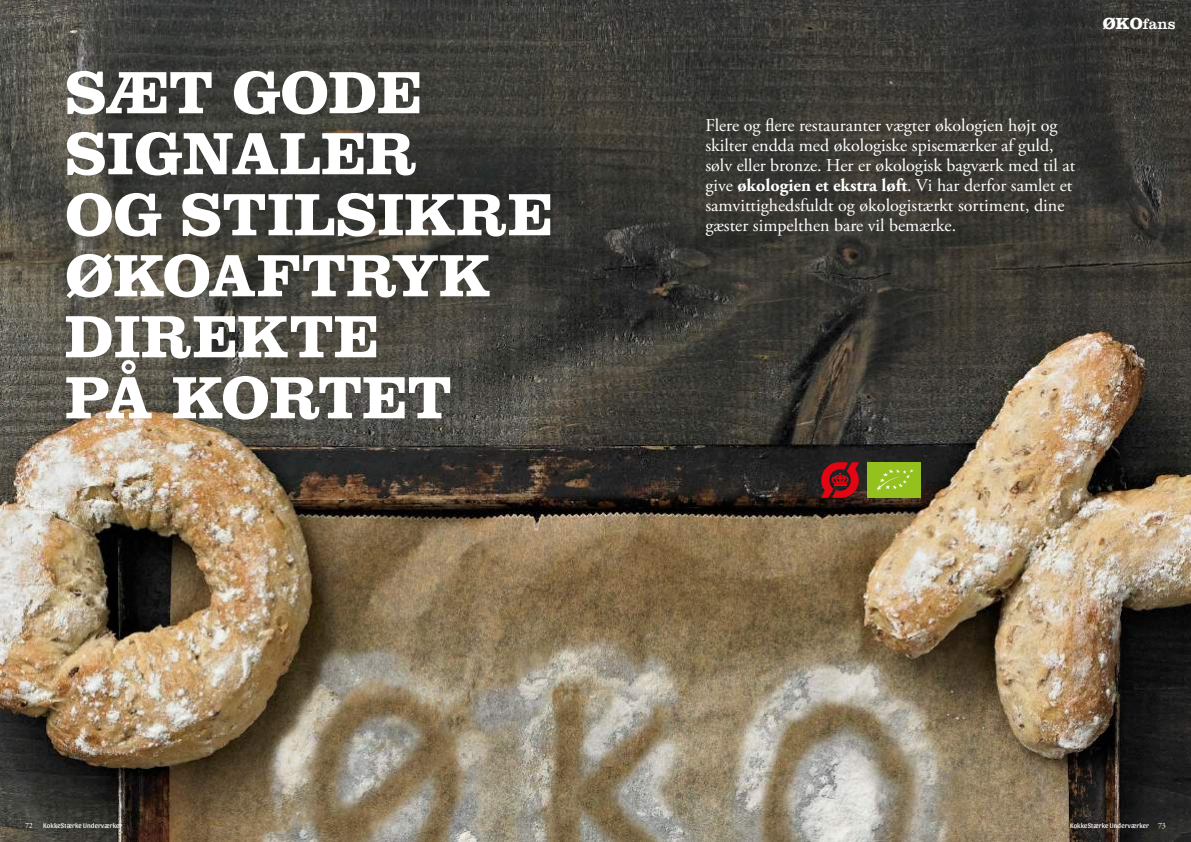
<style>
.page{position:relative;width:1191px;height:842px;background:#fff}
.page>*{position:absolute;margin:0;border:0;box-sizing:border-box;transform-origin:0 0}
.t1{font:700 62px/61px "Clarendon";color:#fff}
.t2{font:18px/20px "Adobe Garamond Pro";color:#fff}
.t3{font:15.4px "Clarendon";color:#fff}
.t4{font:8px "Adobe Garamond Pro";color:#fff}
.t5{font:7px "Sansita";letter-spacing:.02em;color:#fff}
.s1{font-weight:700;font-size:16.7px}
.s2{font-weight:700}
.s3{font-family:"Adobe Garamond Pro";font-size:8px}
</style>
<div class="page">
<img style="left:0;top:0;width:1191px;height:842px">
<svg style="left:821px;top:462px;width:37px;height:36px"></svg>
<div style="left:867px;top:462px;width:54px;height:36px;background:#94c11e"></div>
<svg style="left:876px;top:469px;width:37px;height:22px"></svg>
<h1 class="t1" style="left:65px;top:61px;width:489px">SÆT GODE<br>SIGNALER<br>OG STILSIKRE<br>ØKOAFTRYK<br>DIREKTE<br>PÅ KORTET</h1>
<p class="t3" style="left:1103px;top:14px;width:74px"><span class="s1">ØKO</span>fans</p>
<p class="t2" style="left:705px;top:116px;width:371px">Flere og flere restauranter vægter økologien højt og skilter endda med økologiske spisemærker af guld, sølv eller bronze. Her er økologisk bagværk med til at give <span class="s2">økologien et ekstra løft</span>. Vi har derfor samlet et samvittighedsfuldt og økologistærkt sortiment, dine gæster simpelthen bare vil bemærke.</p>
<p class="t4" style="left:25px;top:821px;width:9px">72</p>
<p class="t5" style="left:43px;top:822px;width:80px">KokkeStærke Underværker</p>
<p class="t5" style="left:1070px;top:822px;width:97px">KokkeStærke Underværker <span class="s3">73</span></p>
</div>
